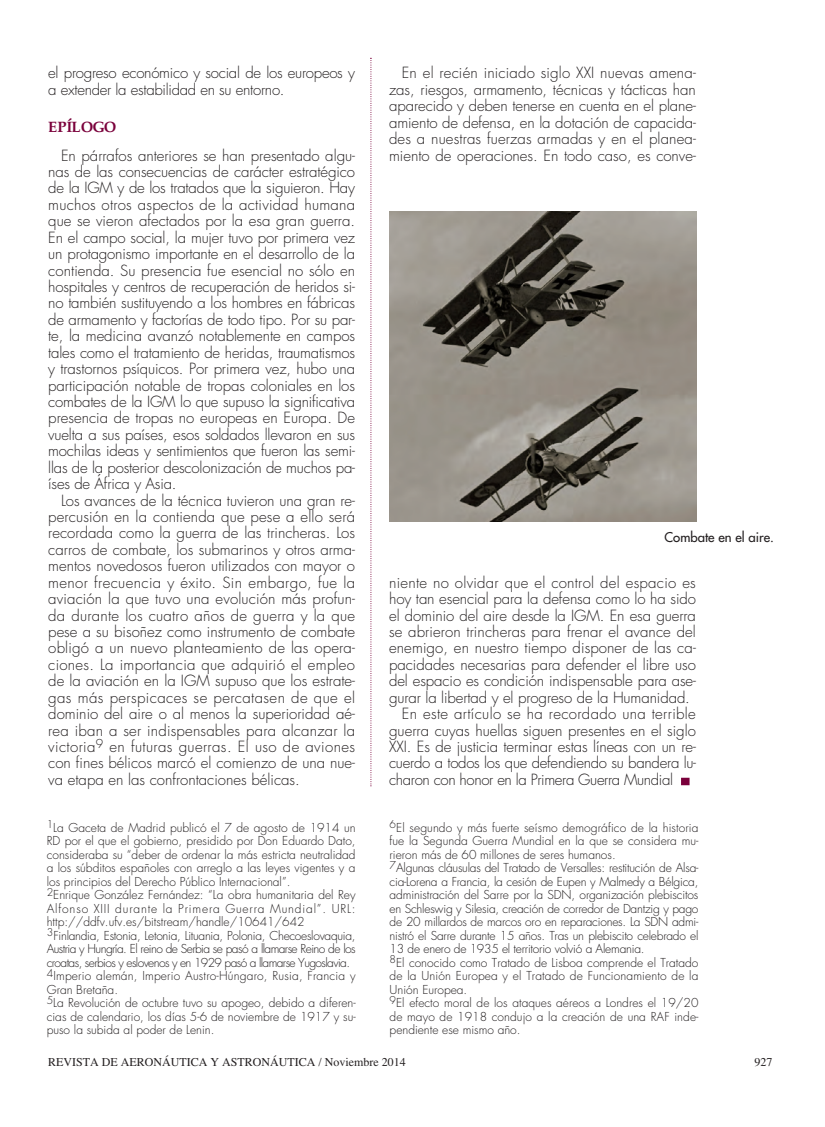
<style>
.page{position:relative;width:825px;height:1127px;background:#fff}
.page>*{position:absolute;margin:0;border:0;box-sizing:border-box;transform-origin:0 0}
.t1{font:300 15px/16.5px "Futura";color:#231f20}
.t2{font:300 15px "Futura";letter-spacing:.025em;color:#231f20}
.t3{font:300 15px/16.5px "Futura";letter-spacing:-.02em;color:#231f20}
.t4{font:300 15px "Futura";letter-spacing:.02em;color:#231f20}
.t5{font:300 15px "Futura";letter-spacing:-.025em;color:#231f20}
.t6{font:13.2px "Futura";color:#231f20}
.t7{font:300 12px/13.5px "Futura";color:#231f20}
.t8{font:12px "Times";color:#231f20}
.s1{font-family:"Palatino";font-weight:700;color:#7a003b}
</style>
<div class="page">
<svg style="left:370px;top:58px;width:1px;height:728px"></svg>
<img style="left:390px;top:211px;width:307px;height:311px">
<div style="left:681px;top:778px;width:8px;height:7px;background:#7a003b"></div>
<p class="t3" style="left:48px;top:66px;width:308px">el progreso económico y social de los europeos y a extender la estabilidad en su entorno.</p>
<p class="t1" style="left:61px;top:114px;width:296px;line-height:28.3px;text-indent:-13px"><span class="s1">EPÍLOGO<br></span>En párrafos anteriores se han presentado algu-</p>
<p class="t1" style="left:48px;top:165px;width:308px">nas de las consecuencias de carácter estratégico</p>
<p class="t1" style="left:48px;top:181px;width:308px">de la IGM y de los tratados que la siguieron. Hay</p>
<p class="t1" style="left:48px;top:197px;width:308px">muchos otros aspectos de la actividad humana</p>
<p class="t1" style="left:48px;top:214px;width:308px">que se vieron afectados por la esa gran guerra.</p>
<p class="t1" style="left:48px;top:230px;width:308px">En el campo social, la mujer tuvo por primera vez</p>
<p class="t1" style="left:48px;top:247px;width:308px">un protagonismo importante en el desarrollo de la</p>
<p class="t1" style="left:48px;top:263px;width:308px">contienda. Su presencia fue esencial no sólo en</p>
<p class="t1" style="left:48px;top:280px;width:308px">hospitales y centros de recuperación de heridos si-</p>
<p class="t1" style="left:48px;top:296px;width:308px">no también sustituyendo a los hombres en fábricas</p>
<p class="t1" style="left:48px;top:312px;width:308px">de armamento y factorías de todo tipo. Por su par-</p>
<p class="t1" style="left:48px;top:329px;width:308px">te, la medicina avanzó notablemente en campos</p>
<p class="t1" style="left:48px;top:345px;width:308px">tales como el tratamiento de heridas, traumatismos</p>
<p class="t1" style="left:48px;top:362px;width:308px">y trastornos psíquicos. Por primera vez, hubo una</p>
<p class="t1" style="left:48px;top:378px;width:308px">participación notable de tropas coloniales en los</p>
<p class="t1" style="left:48px;top:395px;width:308px">combates de la IGM lo que supuso la significativa</p>
<p class="t1" style="left:48px;top:411px;width:308px">presencia de tropas no europeas en Europa. De</p>
<p class="t1" style="left:48px;top:427px;width:308px">vuelta a sus países, esos soldados llevaron en sus</p>
<p class="t1" style="left:48px;top:444px;width:308px">mochilas ideas y sentimientos que fueron las semi-</p>
<p class="t1" style="left:48px;top:460px;width:308px">llas de la posterior descolonización de muchos pa-</p>
<p class="t1" style="left:48px;top:477px;width:130px">íses de África y Asia.</p>
<p class="t1" style="left:61px;top:493px;width:296px">Los avances de la técnica tuvieron una gran re-</p>
<p class="t1" style="left:48px;top:510px;width:308px">percusión en la contienda que pese a ello será</p>
<p class="t1" style="left:48px;top:526px;width:308px">recordada como la guerra de las trincheras. Los</p>
<p class="t1" style="left:48px;top:542px;width:308px">carros de combate, los submarinos y otros arma-</p>
<p class="t1" style="left:48px;top:559px;width:308px">mentos novedosos fueron utilizados con mayor o</p>
<p class="t2" style="left:48px;top:575px;width:308px">menor frecuencia y éxito. Sin embargo, fue la</p>
<p class="t1" style="left:48px;top:592px;width:308px">aviación la que tuvo una evolución más profun-</p>
<p class="t4" style="left:48px;top:608px;width:308px">da durante los cuatro años de guerra y la que</p>
<p class="t1" style="left:48px;top:624px;width:308px">pese a su bisoñez como instrumento de combate</p>
<p class="t1" style="left:48px;top:641px;width:308px">obligó a un nuevo planteamiento de las opera-</p>
<p class="t4" style="left:48px;top:657px;width:308px">ciones. La importancia que adquirió el empleo</p>
<p class="t1" style="left:48px;top:674px;width:308px">de la aviación en la IGM supuso que los estrate-</p>
<p class="t2" style="left:48px;top:690px;width:308px">gas más perspicaces se percatasen de que el</p>
<p class="t1" style="left:48px;top:707px;width:308px">dominio del aire o al menos la superioridad aé-</p>
<p class="t1" style="left:48px;top:723px;width:308px">rea iban a ser indispensables para alcanzar la</p>
<p class="t2" style="left:48px;top:740px;width:308px">victoria<sup>9</sup> en futuras guerras. El uso de aviones</p>
<p class="t1" style="left:48px;top:756px;width:308px">con fines bélicos marcó el comienzo de una nue-</p>
<p class="t1" style="left:48px;top:772px;width:253px">va etapa en las confrontaciones bélicas.</p>
<p class="t1" style="left:389px;top:66px;width:308px;text-align:justify;text-indent:13px">En el recién iniciado siglo XXI nuevas amena&shy;zas, riesgos, armamento, técnicas y tácticas han aparecido y deben tenerse en cuenta en el plane&shy;amiento de defensa, en la dotación de capacida&shy;des a nuestras fuerzas armadas y en el planea&shy;miento de operaciones. En todo caso, es conve-</p>
<p class="t6" style="left:665px;top:530px;width:111px">Combate en el aire.</p>
<p class="t4" style="left:389px;top:575px;width:308px">niente no olvidar que el control del espacio es</p>
<p class="t1" style="left:389px;top:592px;width:308px">hoy tan esencial para la defensa como lo ha sido</p>
<p class="t1" style="left:389px;top:608px;width:308px">el dominio del aire desde la IGM. En esa guerra</p>
<p class="t1" style="left:389px;top:624px;width:308px">se abrieron trincheras para frenar el avance del</p>
<p class="t1" style="left:389px;top:641px;width:308px">enemigo, en nuestro tiempo disponer de las ca-</p>
<p class="t1" style="left:389px;top:657px;width:308px">pacidades necesarias para defender el libre uso</p>
<p class="t1" style="left:389px;top:674px;width:308px">del espacio es condición indispensable para ase-</p>
<p class="t1" style="left:389px;top:690px;width:302px">gurar la libertad y el progreso de la Humanidad.</p>
<p class="t2" style="left:402px;top:707px;width:296px">En este artículo se ha recordado una terrible</p>
<p class="t1" style="left:389px;top:723px;width:308px">guerra cuyas huellas siguen presentes en el siglo</p>
<p class="t1" style="left:389px;top:739px;width:308px">XXI. Es de justicia terminar estas líneas con un re-</p>
<p class="t3" style="left:389px;top:756px;width:308px">cuerdo a todos los que defendiendo su bandera lu-</p>
<p class="t5" style="left:389px;top:772px;width:285px">charon con honor en la Primera Guerra Mundial</p>
<p class="t7" style="left:47px;top:822px;width:310px"><sup>1</sup>La Gaceta de Madrid publicó el 7 de agosto de 1914 un RD por el que el gobierno, presidido por Don Eduardo Dato, consideraba su “deber de ordenar la más estricta neutralidad a los súbditos españoles con arreglo a las leyes vigentes y a los principios del Derecho Público Internacional”.<br><sup>2</sup>Enrique González Fernández: “La obra humanitaria del Rey Alfonso XIII durante la Primera Guerra Mundial”. URL: http://ddfv.ufv.es/bitstream/handle/10641/642<br><sup>3</sup>Finlandia, Estonia, Letonia, Lituania, Polonia, Checoeslovaquia, Austria y Hungría. El reino de Serbia se pasó a llamarse Reino de los croatas, serbios y eslovenos y en 1929 pasó a llamarse Yugoslavia.<br><sup>4</sup>Imperio alemán, Imperio Austro-Húngaro, Rusia, Francia y Gran Bretaña.<br><sup>5</sup>La Revolución de octubre tuvo su apogeo, debido a diferen&shy;cias de calendario, los días 5-6 de noviembre de 1917 y su&shy;puso la subida al poder de Lenin.</p>
<p class="t7" style="left:390px;top:822px;width:310px"><sup>6</sup>El segundo y más fuerte seísmo demográfico de la historia fue la Segunda Guerra Mundial en la que se considera mu&shy;rieron más de 60 millones de seres humanos.<br><sup>7</sup>Algunas cláusulas del Tratado de Versalles: restitución de Alsa&shy;cia-Lorena a Francia, la cesión de Eupen y Malmedy a Bélgica, administración del Sarre por la SDN, organización plebiscitos en Schleswig y Silesia, creación de corredor de Dantzig y pago de 20 millardos de marcos oro en reparaciones. La SDN admi&shy;nistró el Sarre durante 15 años. Tras un plebiscito celebrado el 13 de enero de 1935 el territorio volvió a Alemania.<br><sup>8</sup>El conocido como Tratado de Lisboa comprende el Tratado de la Unión Europea y el Tratado de Funcionamiento de la Unión Europea.<br><sup>9</sup>El efecto moral de los ataques aéreos a Londres el 19/20 de mayo de 1918 condujo a la creación de una RAF inde&shy;pendiente ese mismo año.</p>
<p class="t8" style="left:48px;top:1058px;width:359px">REVISTA DE AERONÁUTICA Y ASTRONÁUTICA / Noviembre 2014</p>
<p class="t8" style="left:754px;top:1058px;width:19px">927</p>
</div>
